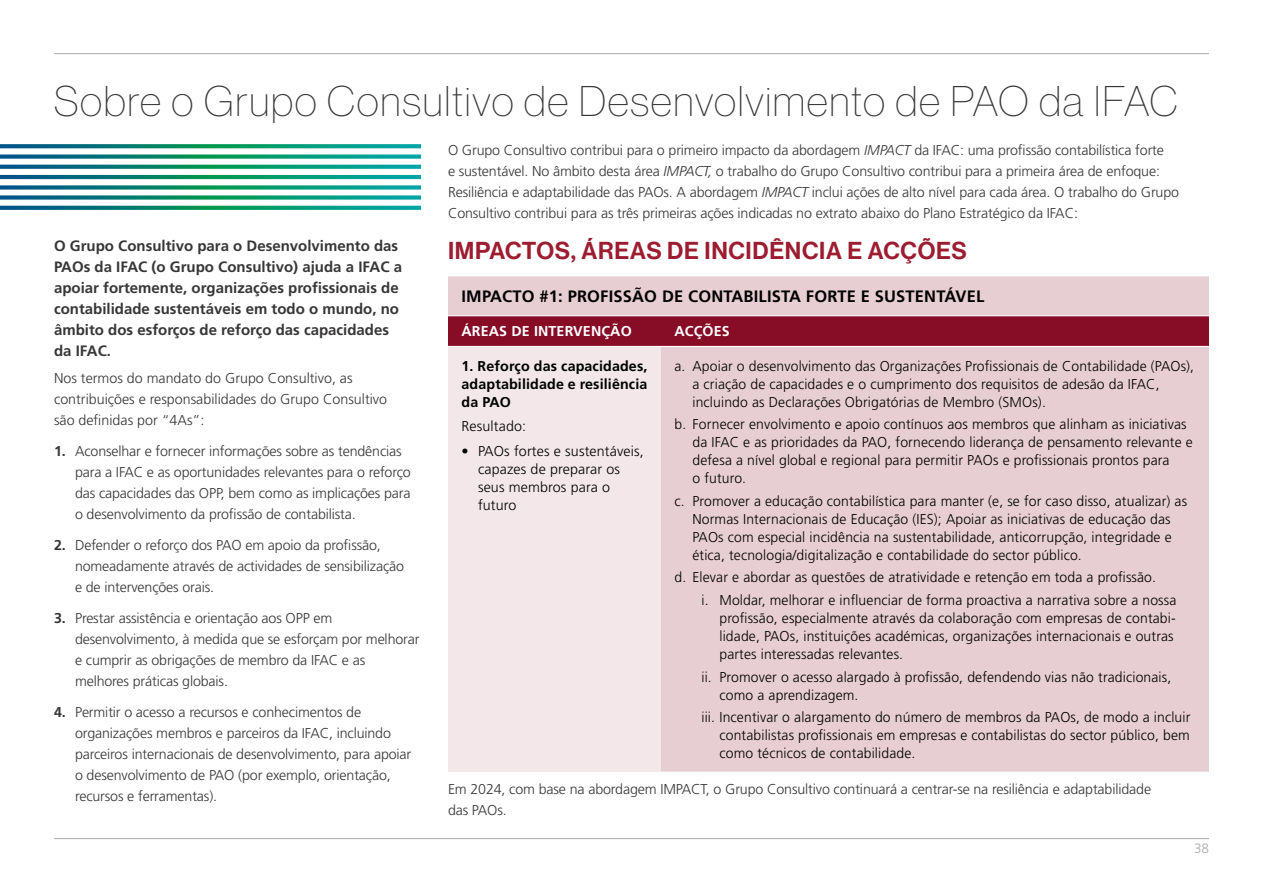
<style>
.page{position:relative;width:1263px;height:893px;background:#fff}
.page>*{position:absolute;margin:0;border:0;box-sizing:border-box;transform-origin:0 0}
.t1{font:42px "Volta Modern Display 25 X Thin";letter-spacing:.04em;color:#383637}
.t2{font:500 24px "Volta Modern Display 65";letter-spacing:.03em;color:#9c1c30}
.t3{font:700 16.5px "Frutiger LT Std";letter-spacing:.01em;color:#000}
.t4{font:700 15px/21px "Frutiger LT Std";color:#383637}
.t5{font:300 14.25px/18px "Frutiger LT Std";letter-spacing:.01em;color:#000}
.t6{font:300 14.25px/21px "Frutiger LT Std";letter-spacing:-.01em;color:#383637}
.t7{font:700 14.25px/18px "Frutiger LT Std";letter-spacing:.01em;color:#000;text-align:justify}
.t8{font:700 14.25px "Frutiger LT Std";letter-spacing:.01em;color:#fff}
.t9{font:300 13.5px "Frutiger LT Std";color:#a7a9ac}
.s1{font-weight:700}
.s2{font-style:italic}
</style>
<div class="page">
<hr style="left:54px;top:53px;width:1155px;height:1px;background:#a7a9ac">
<hr style="left:54px;top:838px;width:1155px;height:1px;background:#a7a9ac">
<svg style="left:0;top:206px;width:421px;height:4px;background:#088c7b"></svg>
<svg style="left:0;top:195px;width:421px;height:5px;background:#299b8d"></svg>
<svg style="left:0;top:185px;width:421px;height:5px;background:#2a9b8d"></svg>
<svg style="left:0;top:175px;width:421px;height:4px;background:#087"></svg>
<svg style="left:0;top:165px;width:421px;height:4px;background:#0b8d7c"></svg>
<svg style="left:0;top:154px;width:421px;height:5px;background:#2a9b8d"></svg>
<svg style="left:0;top:144px;width:421px;height:4px;background:#098c7c"></svg>
<div style="left:448px;top:276px;width:761px;height:496px;background:#e7ced3"></div>
<div style="left:448px;top:316px;width:761px;height:30px;background:#870c25"></div>
<div style="left:448px;top:346px;width:213px;height:426px;background:#f3e7e9"></div>
<hr style="left:448px;top:315px;width:213px;height:1px;background:#fff">
<hr style="left:661px;top:315px;width:548px;height:1px;background:#fff">
<hr style="left:448px;top:346px;width:213px;height:1px;background:#fff">
<hr style="left:661px;top:346px;width:548px;height:1px;background:#fff">
<h1 class="t1" style="left:54px;top:78px;width:1125px">Sobre o Grupo Consultivo de Desenvolvimento de PAO da IFAC</h1>
<p class="t4" style="left:54px;top:235px;width:349px">O Grupo Consultivo para o Desenvolvimento das PAOs da IFAC (o Grupo Consultivo) ajuda a IFAC a apoiar fortemente, organizações profissionais de contabilidade sustentáveis em todo o mundo, no âmbito dos esforços de reforço das capacidades da IFAC.</p>
<p class="t6" style="left:54px;top:368px;width:335px">Nos termos do mandato do Grupo Consultivo, as contribuições e responsabilidades do Grupo Consultivo são definidas por “4As”:</p>
<p class="t6" style="left:75px;top:441px;width:337px;text-indent:-21px"><span class="s1">1.</span> Aconselhar e fornecer informações sobre as tendências para a IFAC e as oportunidades relevantes para o reforço das capacidades das OPP, bem como as implicações para o desenvolvimento da profissão de contabilista.</p>
<p class="t6" style="left:75px;top:535px;width:331px;text-indent:-21px"><span class="s1">2.</span> Defender o reforço dos PAO em apoio da profissão, nomeadamente através de actividades de sensibilização e de intervenções orais.</p>
<p class="t6" style="left:75px;top:608px;width:346px;text-indent:-21px"><span class="s1">3.</span> Prestar assistência e orientação aos OPP em desenvolvimento, à medida que se esforçam por melhorar e cumprir as obrigações de membro da IFAC e as melhores práticas globais.</p>
<p class="t6" style="left:75px;top:702px;width:338px;text-indent:-21px"><span class="s1">4.</span> Permitir o acesso a recursos e conhecimentos de organizações membros e parceiros da IFAC, incluindo parceiros internacionais de desenvolvimento, para apoiar o desenvolvimento de PAO (por exemplo, orientação, recursos e ferramentas).</p>
<p class="t6" style="left:448px;top:140px;width:733px">O Grupo Consultivo contribui para o primeiro impacto da abordagem <span class="s2">IMPACT</span> da IFAC: uma profissão contabilística forte<br>e sustentável. No âmbito desta área <span class="s2">IMPACT,</span> o trabalho do Grupo Consultivo contribui para a primeira área de enfoque:<br>Resiliência e adaptabilidade das PAOs. A abordagem <span class="s2">IMPACT</span> inclui ações de alto nível para cada área. O trabalho do Grupo Consultivo contribui para as três primeiras ações indicadas no extrato abaixo do Plano Estratégico da IFAC:</p>
<h2 class="t2" style="left:448px;top:237px;width:520px">IMPACTOS, ÁREAS DE INCIDÊNCIA E ACÇÕES</h2>
<p class="t3" style="left:461px;top:287px;width:524px">IMPACTO #1: PROFISSÃO DE CONTABILISTA FORTE E SUSTENTÁVEL</p>
<p class="t8" style="left:461px;top:323px;width:172px">ÁREAS DE INTERVENÇÃO</p>
<p class="t8" style="left:674px;top:323px;width:57px">ACÇÕES</p>
<p class="t7" style="left:461px;top:357px;width:187px">1. Reforço das capacidades, adaptabilidade e resiliência da PAO</p>
<p class="t5" style="left:461px;top:418px;width:66px">Resultado:</p>
<p class="t5" style="left:478px;top:442px;width:167px;text-indent:-17px">• PAOs fortes e sustentáveis, capazes de preparar os seus membros para o futuro</p>
<p class="t5" style="left:692px;top:357px;width:503px;text-indent:-18px">a. Apoiar o desenvolvimento das Organizações Profissionais de Contabilidade (PAOs), a criação de capacidades e o cumprimento dos requisitos de adesão da IFAC, incluindo as Declarações Obrigatórias de Membro (SMOs).</p>
<p class="t5" style="left:692px;top:415px;width:502px;text-indent:-18px">b. Fornecer envolvimento e apoio contínuos aos membros que alinham as iniciativas da IFAC e as prioridades da PAO, fornecendo liderança de pensamento relevante e defesa a nível global e regional para permitir PAOs e profissionais prontos para<br>o futuro.</p>
<p class="t5" style="left:692px;top:492px;width:496px;text-indent:-18px">c. Promover a educação contabilística para manter (e, se for caso disso, atualizar) as Normas Internacionais de Educação (IES); Apoiar as iniciativas de educação das PAOs com especial incidência na sustentabilidade, anticorrupção, integridade e ética, tecnologia/digitalização e contabilidade do sector público.</p>
<p class="t5" style="left:701px;top:566px;width:476px;line-height:22.6px;text-indent:-27px">d. Elevar e abordar as questões de atratividade e retenção em toda a profissão.<br>i. Moldar, melhorar e influenciar de forma proactiva a narrativa sobre a nossa</p>
<p class="t5" style="left:719px;top:609px;width:458px">profissão, especialmente através da colaboração com empresas de contabi&shy;lidade, PAOs, instituições académicas, organizações internacionais e outras partes interessadas relevantes.</p>
<p class="t5" style="left:719px;top:668px;width:453px;text-indent:-18px">ii. Promover o acesso alargado à profissão, defendendo vias não tradicionais, como a aprendizagem.</p>
<p class="t5" style="left:719px;top:708px;width:472px;text-align:justify;text-indent:-18px">iii. Incentivar o alargamento do número de membros da PAOs, de modo a incluir contabilistas profissionais em empresas e contabilistas do sector público, bem como técnicos de contabilidade.</p>
<p class="t6" style="left:448px;top:778px;width:705px">Em 2024, com base na abordagem IMPACT, o Grupo Consultivo continuará a centrar-se na resiliência e adaptabilidade das PAOs.</p>
<p class="t9" style="left:1194px;top:841px;width:16px">38</p>
</div>
